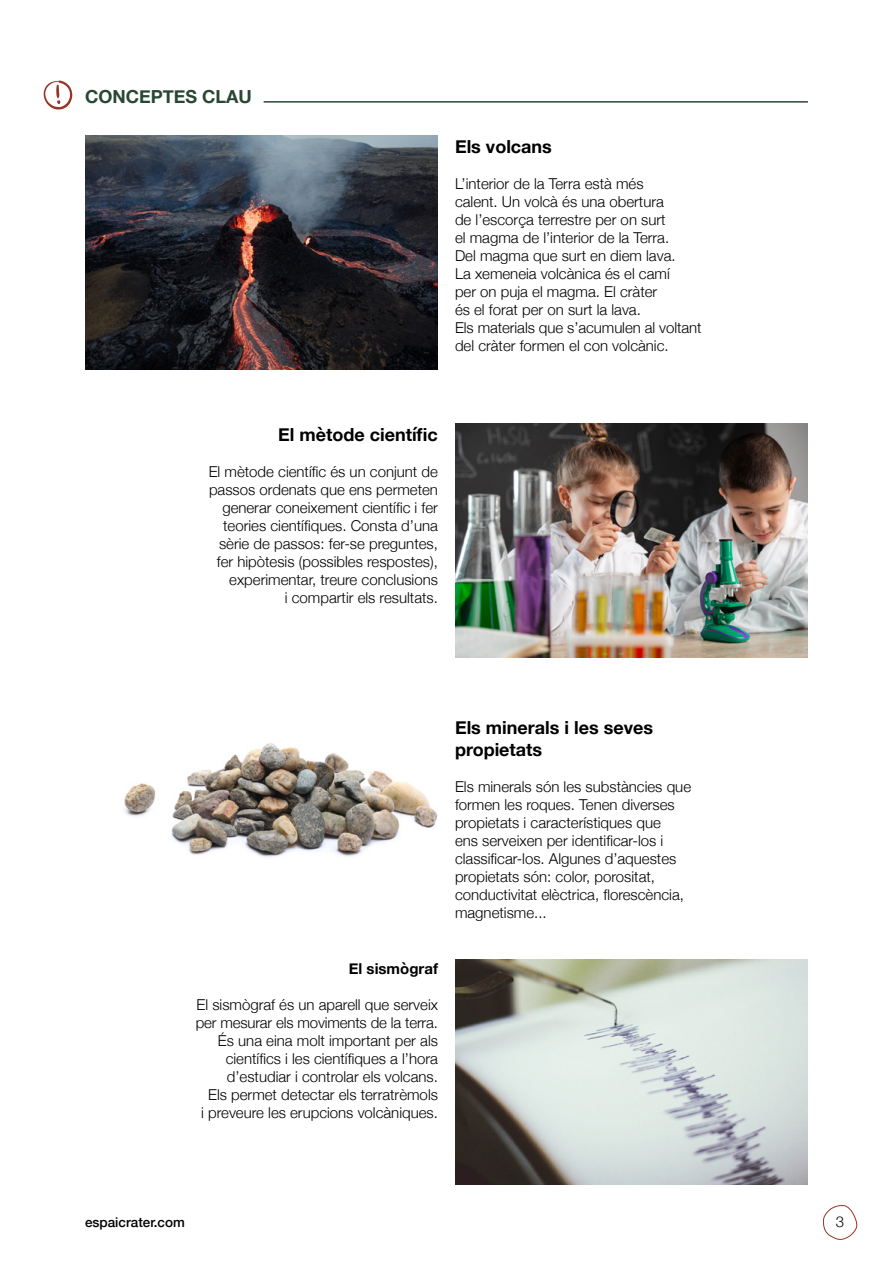
<style>
.page{position:relative;width:893px;height:1263px;background:#fff}
.page>*{position:absolute;margin:0;border:0;box-sizing:border-box;transform-origin:0 0}
.t1{font:700 18px/21.6px "Helvetica Neue";color:#000}
.t2{font:700 18px "Helvetica Neue";color:#284734}
.t3{font:300 15px/18px "Helvetica Neue";color:#000}
.t4{font:700 15px "Helvetica Neue";color:#000}
.t5{font:500 13.5px "Helvetica Neue";color:#000}
</style>
<div class="page">
<hr style="left:264px;top:101px;width:544px;height:2px;background:#284734">
<svg style="left:44px;top:81px;width:29px;height:29px"></svg>
<img style="left:85px;top:135px;width:353px;height:234px">
<img style="left:455px;top:423px;width:353px;height:234px">
<img style="left:124px;top:743px;width:314px;height:114px">
<img style="left:455px;top:959px;width:353px;height:225px">
<svg style="left:823px;top:1205px;width:34px;height:34px"></svg>
<p class="t2" style="left:85px;top:82px;width:168px">CONCEPTES CLAU</p>
<p class="t1" style="left:455px;top:136px;width:98px">Els volcans</p>
<p class="t3" style="left:455px;top:173px;width:248px">L’interior de la Terra està més<br>calent. Un volcà és una obertura<br>de l’escorça terrestre per on surt<br>el magma de l’interior de la Terra.<br>Del magma que surt en diem lava.<br>La xemeneia volcànica és el camí<br>per on puja el magma. El cràter<br>és el forat per on surt la lava.<br>Els materials que s’acumulen al voltant del cràter formen el con volcànic.</p>
<p class="t1" style="left:278px;top:424px;width:161px">El mètode científic</p>
<p class="t3" style="left:209px;top:461px;width:231px;text-align:right">El mètode científic és un conjunt de passos ordenats que ens permeten generar coneixement científic i fer teories científiques. Consta d’una sèrie de passos: fer-se preguntes, fer hipòtesis (possibles respostes), experimentar, treure conclusions<br>i compartir els resultats.</p>
<p class="t4" style="left:349px;top:956px;width:91px">El sismògraf</p>
<p class="t3" style="left:196px;top:994px;width:244px;text-align:right">El sismògraf és un aparell que serveix per mesurar els moviments de la terra.<br>És una eina molt important per als científics i les científiques a l’hora d’estudiar i controlar els volcans.<br>Els permet detectar els terratrèmols<br>i preveure les erupcions volcàniques.</p>
<p class="t1" style="left:455px;top:717px;width:200px">Els minerals i les seves propietats</p>
<p class="t3" style="left:455px;top:776px;width:238px">Els minerals són les substàncies que formen les roques. Tenen diverses propietats i característiques que<br>ens serveixen per identificar-los i classificar-los. Algunes d’aquestes propietats són: color, porositat, conductivitat elèctrica, florescència, magnetisme...</p>
<p class="t5" style="left:85px;top:1211px;width:101px">espaicrater.com</p>
<p class="t3" style="left:836px;top:1212px;width:10px">3</p>
</div>
